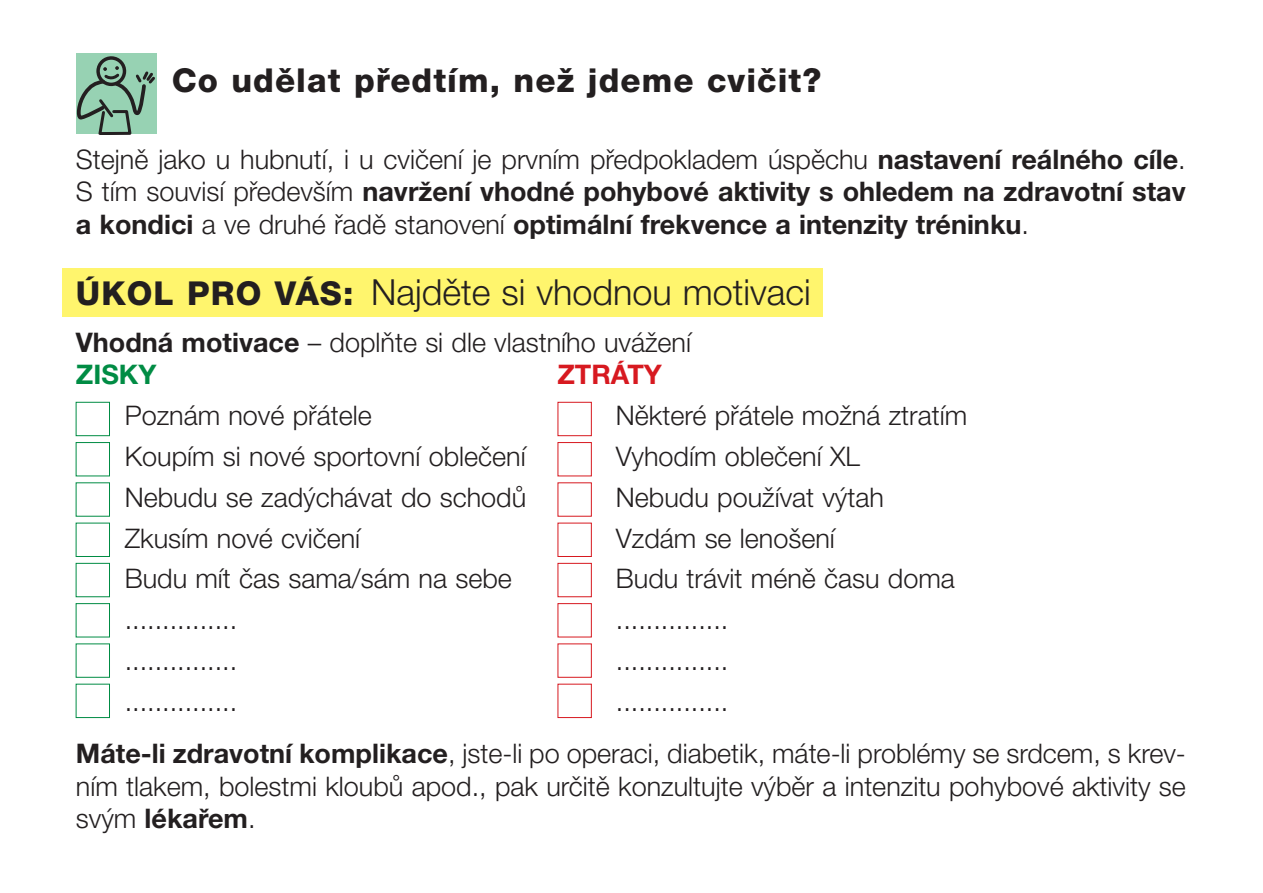
<style>
.page{position:relative;width:1263px;height:893px;background:#fff}
.page>*{position:absolute;margin:0;border:0;box-sizing:border-box;transform-origin:0 0}
.t1{font:300 36px "Helvetica Neue CE";color:#231f20}
.t2{font:800 33px "Helvetica Neue CE";letter-spacing:.03em;color:#231f20}
.t3{font:300 27px/32.4px "Helvetica Neue CE";color:#231f20}
.t4{font:700 27px/32.4px "Helvetica Neue CE";color:#231f20;text-align:justify}
.t5{font:700 27px "Helvetica Neue CE";color:#d71920}
.s1{font-weight:300}
.s2{font-weight:800;font-size:33px}
.s3{font-weight:700}
.s4{font-weight:700;color:#008c44}
</style>
<div class="page">
<div style="left:62px;top:269px;width:760px;height:48px;background:#fff56d"></div>
<div style="left:76px;top:53px;width:81px;height:81px;background:#97d2b3"></div>
<div style="left:96px;top:56px;width:30px;height:30px;border:3px solid #231f20;border-radius:50%"></div>
<svg style="left:76px;top:66px;width:79px;height:68px"></svg>
<div style="left:76px;top:402px;width:34px;height:34px;border:1px solid #008c44"></div>
<div style="left:76px;top:442px;width:34px;height:34px;border:1px solid #008c44"></div>
<div style="left:76px;top:523px;width:34px;height:34px;border:1px solid #008c44"></div>
<div style="left:76px;top:563px;width:34px;height:34px;border:1px solid #008c44"></div>
<div style="left:76px;top:603px;width:34px;height:34px;border:1px solid #008c44"></div>
<div style="left:76px;top:684px;width:34px;height:34px;border:1px solid #008c44"></div>
<svg style="left:557px;top:402px;width:35px;height:316px"></svg>
<p class="t2" style="left:172px;top:68px;width:651px">Co udělat předtím, než jdeme cvičit?</p>
<p class="t4" style="left:76px;top:146px;width:1111px"><span class="s1">Stejně jako u hubnutí, i u cvičení je prvním předpokladem úspěchu</span> nastavení reálného cíle<span class="s1">.<br>S tím souvisí především</span> navržení vhodné pohybové aktivity s ohledem na zdravotní stav a kondici <span class="s1">a ve druhé řadě stanovení</span> optimální frekvence a intenzity tréninku<span class="s1">.</span></p>
<h1 class="t1" style="left:76px;top:279px;width:736px"><span class="s2">ÚKOL PRO VÁS:</span> Najděte si vhodnou motivaci</h1>
<p class="t3" style="left:76px;top:328px;width:617px"><span class="s3">Vhodná motivace</span> – doplňte si dle vlastního uvážení<br><span class="s4">ZISKY</span></p>
<p class="t5" style="left:557px;top:365px;width:106px">ZTRÁTY</p>
<p class="t3" style="left:125px;top:402px;width:248px">Poznám nové přátele</p>
<p class="t3" style="left:616px;top:402px;width:353px">Některé přátele možná ztratím</p>
<p class="t3" style="left:125px;top:442px;width:402px">Koupím si nové sportovní oblečení</p>
<p class="t3" style="left:616px;top:442px;width:246px">Vyhodím oblečení XL</p>
<p class="t3" style="left:125px;top:483px;width:403px">Nebudu se zadýchávat do schodů</p>
<p class="t3" style="left:616px;top:483px;width:269px">Nebudu používat výtah</p>
<p class="t3" style="left:125px;top:524px;width:237px">Zkusím nové cvičení</p>
<p class="t3" style="left:616px;top:524px;width:220px">Vzdám se lenošení</p>
<p class="t3" style="left:125px;top:565px;width:389px">Budu mít čas sama/sám na sebe</p>
<p class="t3" style="left:616px;top:565px;width:340px">Budu trávit méně času doma</p>
<p class="t3" style="left:125px;top:606px;width:114px">...............</p>
<p class="t3" style="left:616px;top:606px;width:114px">...............</p>
<p class="t3" style="left:125px;top:646px;width:114px">...............</p>
<p class="t3" style="left:616px;top:646px;width:114px">...............</p>
<p class="t3" style="left:125px;top:687px;width:114px">...............</p>
<p class="t3" style="left:76px;top:677px;width:1111px;line-height:52.7px;text-indent:540px">...............<br><span class="s3">Máte-li zdravotní komplikace</span>, jste-li po operaci, diabetik, máte-li problémy se srdcem, s krev-</p>
<p class="t3" style="left:76px;top:772px;width:1111px">ním tlakem, bolestmi kloubů apod., pak určitě konzultujte výběr a intenzitu pohybové aktivity se svým <span class="s3">lékařem</span>.</p>
</div>
